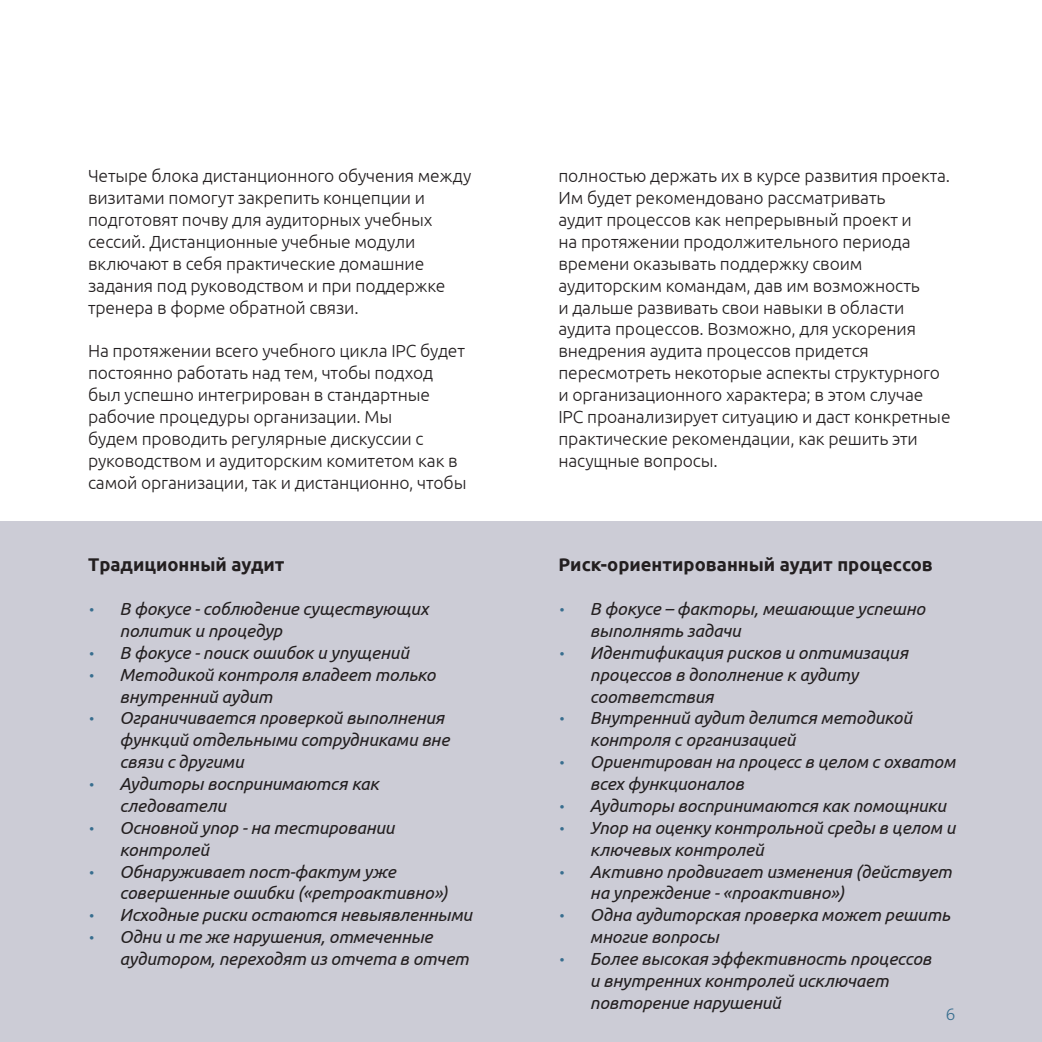
<style>
.page{position:relative;width:1042px;height:1042px;background:#fff}
.page>*{position:absolute;margin:0;border:0;box-sizing:border-box;transform-origin:0 0}
.t1{font:700 18.38px "Ubuntu";color:#231f20}
.t2{font:300 17.5px/21.9px "Ubuntu";letter-spacing:-.01em;color:#231f20}
.t3{font:italic 17.5px/21.9px "Ubuntu";letter-spacing:-.01em;color:#231f20}
.t4{font:300 17.5px "The Sans B3";color:#386e8f}
.s1{font-family:"The Sans B3";font-weight:300;font-style:normal;color:#386e8f}
</style>
<div class="page">
<div style="left:0;top:521px;width:1042px;height:521px;background:#ccccd6"></div>
<p class="t2" style="left:88px;top:165px;width:385px">Четыре блока дистанционного обучения между визитами помогут закрепить концепции и подготовят почву для аудиторных учебных сессий. Дистанционные учебные модули включают в себя практические домашние задания под руководством и при поддержке тренера в форме обратной связи.</p>
<p class="t2" style="left:88px;top:340px;width:380px">На протяжении всего учебного цикла IPC будет постоянно работать над тем, чтобы подход был успешно интегрирован в стандартные рабочие процедуры организации. Мы<br>будем проводить регулярные дискуссии с руководством и аудиторским комитетом как в самой организации, так и дистанционно, чтобы</p>
<p class="t1" style="left:88px;top:553px;width:198px">Традиционный аудит</p>
<p class="t3" style="left:120px;top:597px;width:310px;text-indent:-32px"><span class="s1">•</span> В фокусе - соблюдение существующих политик и процедур</p>
<p class="t3" style="left:88px;top:641px;width:322px"><span class="s1">•</span> В фокусе - поиск ошибок и упущений</p>
<p class="t3" style="left:120px;top:663px;width:318px;text-indent:-32px"><span class="s1">•</span> Методикой контроля владеет только внутренний аудит</p>
<p class="t3" style="left:120px;top:707px;width:331px;text-indent:-32px"><span class="s1">•</span> Ограничивается проверкой выполнения функций отдельными сотрудниками вне связи с другими</p>
<p class="t3" style="left:120px;top:772px;width:261px;text-indent:-32px"><span class="s1">•</span> Аудиторы воспринимаются как следователи</p>
<p class="t3" style="left:120px;top:816px;width:276px;text-indent:-32px"><span class="s1">•</span> Основной упор - на тестировании контролей</p>
<p class="t3" style="left:120px;top:860px;width:330px;text-indent:-32px"><span class="s1">•</span> Обнаруживает пост-фактум уже совершенные ошибки («ретроактивно»)</p>
<p class="t3" style="left:88px;top:903px;width:385px"><span class="s1">•</span> Исходные риски остаются невыявленными</p>
<p class="t3" style="left:120px;top:925px;width:351px;text-indent:-32px"><span class="s1">•</span> Одни и те же нарушения, отмеченные аудитором, переходят из отчета в отчет</p>
<p class="t2" style="left:558px;top:165px;width:394px">полностью держать их в курсе развития проекта.<br>Им будет рекомендовано рассматривать<br>аудит процессов как непрерывный проект и<br>на протяжении продолжительного периода времени оказывать поддержку своим аудиторским командам, дав им возможность<br>и дальше развивать свои навыки в области аудита процессов. Возможно, для ускорения внедрения аудита процессов придется пересмотреть некоторые аспекты структурного и организационного характера; в этом случае IPC проанализирует ситуацию и даст конкретные практические рекомендации, как решить эти насущные вопросы.</p>
<p class="t1" style="left:558px;top:553px;width:376px">Риск-ориентированный аудит процессов</p>
<p class="t3" style="left:590px;top:597px;width:337px;text-indent:-32px"><span class="s1">•</span> В фокусе – факторы, мешающие успешно выполнять задачи</p>
<p class="t3" style="left:590px;top:641px;width:320px;text-indent:-32px"><span class="s1">•</span> Идентификация рисков и оптимизация процессов в дополнение к аудиту соответствия</p>
<p class="t3" style="left:590px;top:707px;width:323px;text-indent:-32px"><span class="s1">•</span> Внутренний аудит делится методикой контроля с организацией</p>
<p class="t3" style="left:590px;top:750px;width:367px;text-indent:-32px"><span class="s1">•</span> Ориентирован на процесс в целом с охватом всех функционалов</p>
<p class="t3" style="left:558px;top:794px;width:389px"><span class="s1">•</span> Аудиторы воспринимаются как помощники</p>
<p class="t3" style="left:590px;top:816px;width:367px;text-indent:-32px"><span class="s1">•</span> Упор на оценку контрольной среды в целом и ключевых контролей</p>
<p class="t3" style="left:590px;top:860px;width:363px;text-indent:-32px"><span class="s1">•</span> Активно продвигает изменения (действует на упреждение - «проактивно»)</p>
<p class="t3" style="left:590px;top:903px;width:362px;text-indent:-32px"><span class="s1">•</span> Одна аудиторская проверка может решить многие вопросы</p>
<p class="t3" style="left:590px;top:947px;width:343px;text-indent:-32px"><span class="s1">•</span> Более высокая эффективность процессов и внутренних контролей исключает повторение нарушений</p>
<p class="t4" style="left:946px;top:1005px;width:11px">6</p>
</div>
